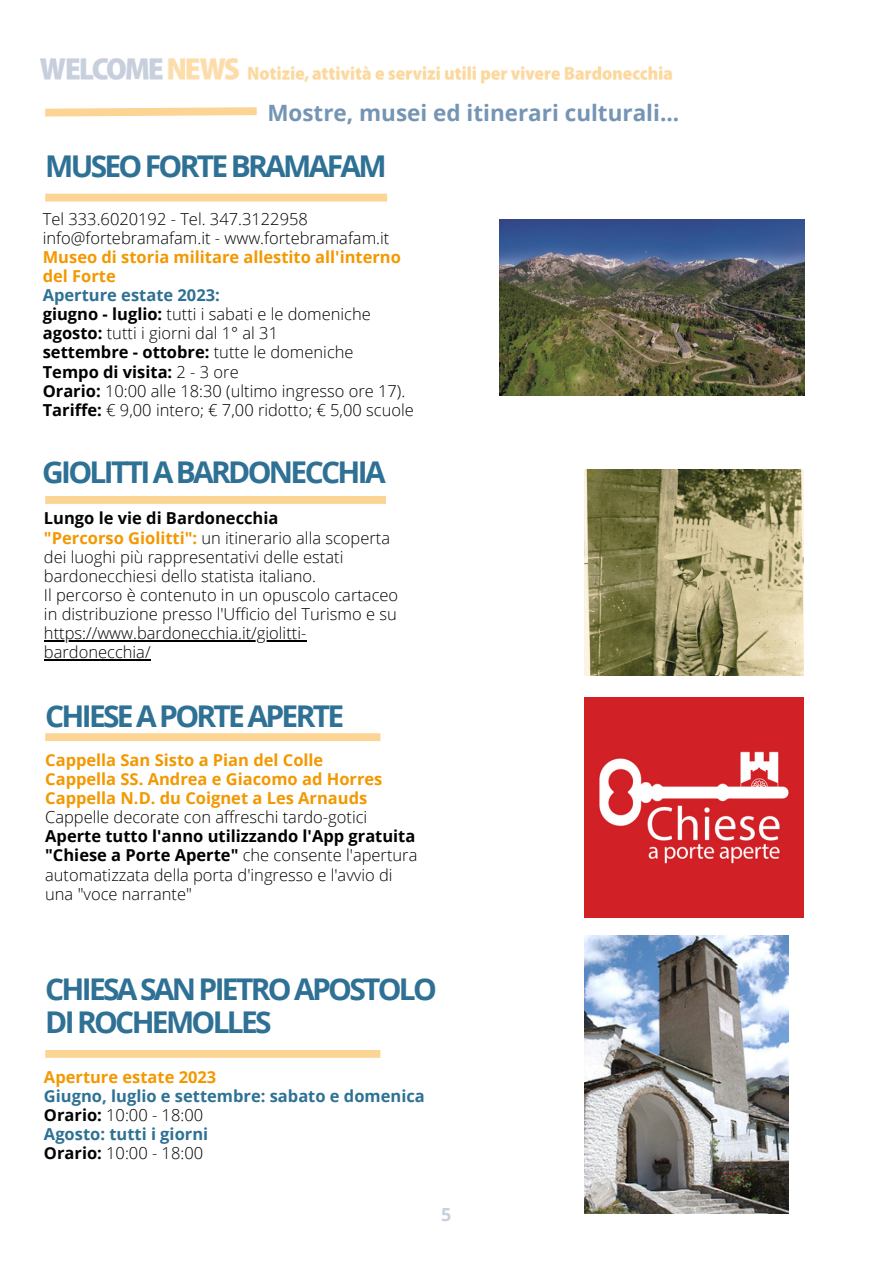
<style>
.page{position:relative;width:893px;height:1264px;background:#fff}
.page>*{position:absolute;margin:0;border:0;box-sizing:border-box;transform-origin:0 0}
.t1{font:700 30px/33.8px "Open Sans";letter-spacing:-.09em;color:#2e7195}
.t2{font:700 22.5px "Open Sans";color:#7595b4}
.t3{font:700 18px "Open Sans";color:#c8d0de}
.t4{font:300 16.5px/19px "Open Sans";color:#000}
.t5{font:700 16.5px "Open Sans";color:#f39800}
.t6{font:300 16.5px/19px "Open Sans";color:#060403}
.t7{font:700 16.5px "Open Sans";color:#2e7195}
.t8{font:700 16.5px "Open Sans";color:#000}
.t9{font:700 16.5px "Open Sans";color:#060403}
.s1{font-weight:700}
.s2{font-weight:300}
.s3{font-weight:700;color:#f39800}
.s4{font-weight:700;color:#060403}
</style>
<div class="page">
<img style="left:40px;top:58px;width:765px;height:1156px">
<svg style="left:40px;top:103px;width:224px;height:17px"></svg>
<div style="left:45px;top:194px;width:342px;height:7px;background:#fcd494"></div>
<div style="left:45px;top:496px;width:341px;height:8px;background:#fcd494"></div>
<div style="left:45px;top:733px;width:335px;height:8px;background:#fcd494"></div>
<div style="left:45px;top:1049px;width:335px;height:8px;background:#fcd494"></div>
<img style="left:584px;top:935px;width:204px;height:278px">
<img style="left:584px;top:698px;width:219px;height:219px">
<img style="left:584px;top:469px;width:219px;height:206px">
<img style="left:499px;top:220px;width:305px;height:175px">
<hr style="left:44px;top:640px;width:262px;height:1px;background:#000">
<hr style="left:44px;top:659px;width:107px;height:1px;background:#000">
<p class="t2" style="left:267px;top:97px;width:413px">Mostre, musei ed itinerari culturali...</p>
<p class="t1" style="left:45px;top:149px;width:343px">MUSEO FORTE BRAMAFAM</p>
<p class="t4" style="left:43px;top:209px;width:267px">Tel 333.6020192 - Tel. 347.3122958</p>
<p class="t4" style="left:43px;top:228px;width:348px">info@fortebramafam.it - www.fortebramafam.it</p>
<p class="t5" style="left:43px;top:245px;width:360px">Museo di storia militare allestito all'interno</p>
<p class="t5" style="left:43px;top:264px;width:75px">del Forte</p>
<p class="t7" style="left:43px;top:283px;width:178px">Aperture estate 2023:</p>
<p class="t4" style="left:43px;top:304px;width:329px"><span class="s1">giugno - luglio:</span> tutti i sabati e le domeniche</p>
<p class="t4" style="left:43px;top:323px;width:237px"><span class="s1">agosto:</span> tutti i giorni dal 1° al 31</p>
<p class="t8" style="left:43px;top:341px;width:312px">settembre - ottobre: <span class="s2">tutte le domeniche</span></p>
<p class="t8" style="left:43px;top:360px;width:197px">Tempo di visita: <span class="s2">2 - 3 ore</span></p>
<p class="t4" style="left:43px;top:381px;width:364px"><span class="s1">Orario:</span> 10:00 alle 18:30 (ultimo ingresso ore 17).</p>
<p class="t4" style="left:43px;top:400px;width:372px"><span class="s1">Tariffe:</span> € 9,00 intero; € 7,00 ridotto; € 5,00 scuole</p>
<p class="t1" style="left:42px;top:454px;width:345px">GIOLITTI A BARDONECCHIA</p>
<p class="t9" style="left:44px;top:507px;width:236px">Lungo le vie di Bardonecchia</p>
<p class="t6" style="left:44px;top:527px;width:347px"><span class="s3">"Percorso Giolitti":</span> un itinerario alla scoperta dei luoghi più rappresentativi delle estati bardonecchiesi dello statista italiano.</p>
<p class="t4" style="left:44px;top:585px;width:356px">Il percorso è contenuto in un opuscolo cartaceo in distribuzione presso l'Ufficio del Turismo e su https://www.bardonecchia.it/giolitti&shy;bardonecchia/</p>
<p class="t1" style="left:45px;top:698px;width:300px">CHIESE A PORTE APERTE</p>
<p class="t5" style="left:45px;top:748px;width:279px">Cappella San Sisto a Pian del Colle</p>
<p class="t5" style="left:45px;top:767px;width:339px">Cappella SS. Andrea e Giacomo ad Horres</p>
<p class="t5" style="left:45px;top:786px;width:323px">Cappella N.D. du Coignet a Les Arnauds</p>
<p class="t4" style="left:45px;top:807px;width:323px">Cappelle decorate con affreschi tardo-gotici</p>
<p class="t4" style="left:45px;top:826px;width:373px"><span class="s1">Aperte tutto l'anno utilizzando l'App gratuita "Chiese a Porte Aperte"</span> che consente l'apertura automatizzata della porta d'ingresso e l'avvio di una "voce narrante"</p>
<p class="t1" style="left:45px;top:971px;width:393px">CHIESA SAN PIETRO APOSTOLO<br>DI ROCHEMOLLES</p>
<p class="t5" style="left:44px;top:1064px;width:174px">Aperture estate 2023</p>
<p class="t7" style="left:44px;top:1084px;width:382px">Giugno, luglio e settembre: sabato e domenica</p>
<p class="t4" style="left:44px;top:1104px;width:161px"><span class="s4">Orario:</span> 10:00 - 18:00</p>
<p class="t7" style="left:44px;top:1122px;width:166px">Agosto: tutti i giorni</p>
<p class="t4" style="left:44px;top:1143px;width:161px"><span class="s4">Orario:</span> 10:00 - 18:00</p>
<p class="t3" style="left:441px;top:1201px;width:12px">5</p>
</div>
